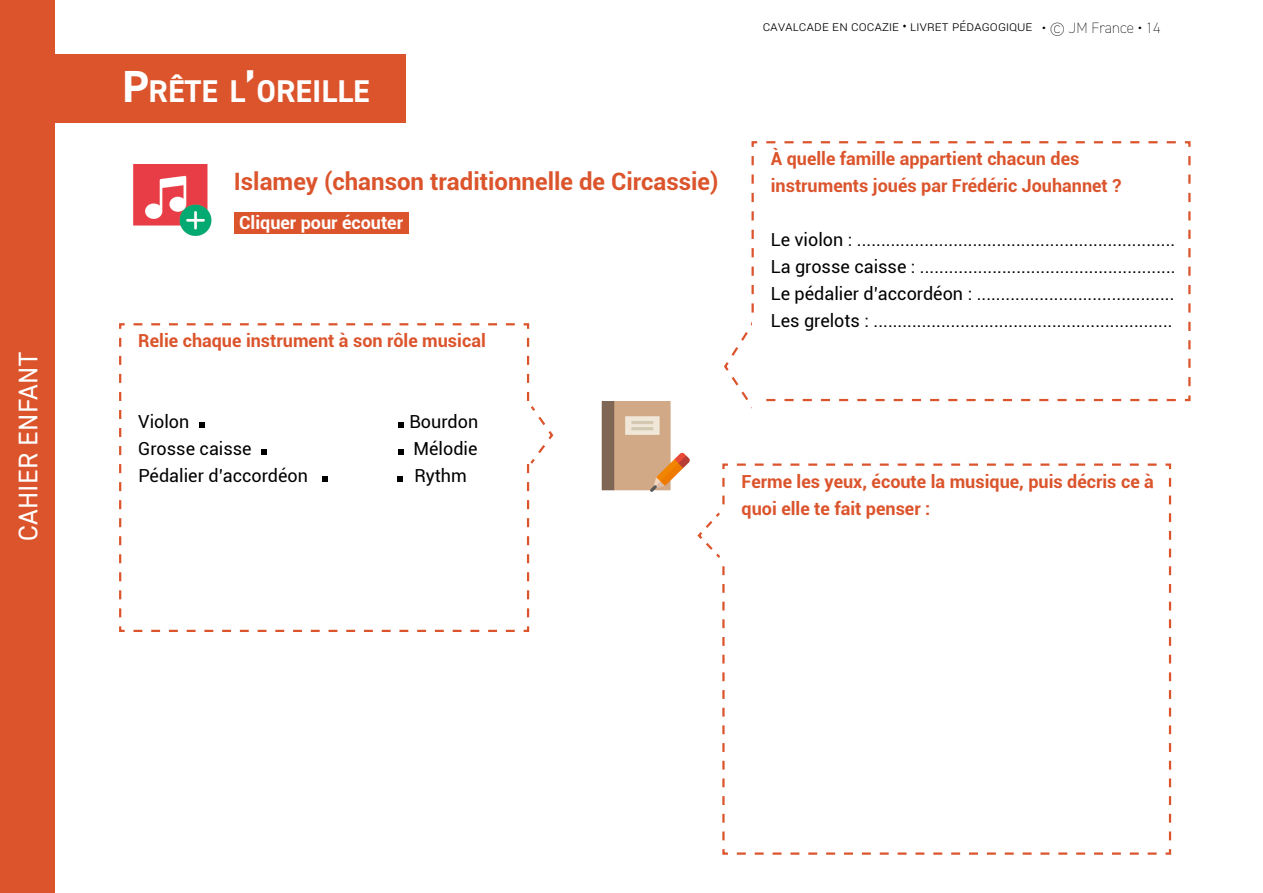
<style>
.page{position:relative;width:1263px;height:893px;background:#fff}
.page>*{position:absolute;margin:0;border:0;box-sizing:border-box;transform-origin:0 0}
.t1{font:60px "Roboto";color:#000}
.t2{font:700 31.5px "DIN2014";color:#fff}
.t3{font:27px "DIN2014";letter-spacing:.01em;color:#fff}
.t4{font:700 24px "Roboto";color:#db542c}
.t5{font:18px/27px "Roboto";color:#000;text-align:justify}
.t6{font:700 18px/27px "Roboto";color:#db542c}
.t7{font:700 18px "Roboto";color:#fff}
.t8{font:200 15px "DIN2014";color:#000}
.t9{font:300 13.5px "Roboto";color:#000}
.s1{font-size:45px}
.s2{font-weight:400}
</style>
<div class="page">
<div style="left:0;top:0;width:54px;height:893px;background:#db542c"></div>
<div style="left:54px;top:54px;width:351px;height:68px;background:#db542c"></div>
<img style="left:601px;top:401px;width:89px;height:91px">
<img style="left:133px;top:164px;width:79px;height:72px">
<div style="left:235px;top:212px;width:174px;height:22px;background:#db542c"></div>
<svg style="left:119px;top:323px;width:411px;height:309px"></svg>
<svg style="left:527px;top:333px;width:27px;height:284px"></svg>
<div style="left:526px;top:409px;width:5px;height:48px;background:#fff"></div>
<svg style="left:751px;top:141px;width:440px;height:261px"></svg>
<svg style="left:724px;top:156px;width:34px;height:253px"></svg>
<div style="left:752px;top:320px;width:9px;height:93px;background:#fff"></div>
<svg style="left:722px;top:463px;width:450px;height:392px"></svg>
<svg style="left:697px;top:478px;width:28px;height:367px"></svg>
<div style="left:720px;top:512px;width:5px;height:47px;background:#fff"></div>
<h3 class="t3" style="left:11px;top:541px;width:190px;rotate:-90deg">CAHIER ENFANT</h3>
<h2 class="t2" style="left:122px;top:70px;width:249px"><span class="s1">P</span>RÊTE L<span class="s1">’</span>OREILLE</h2>
<h3 class="t4" style="left:234px;top:165px;width:486px">Islamey (chanson traditionnelle de Circassie)</h3>
<p class="t7" style="left:239px;top:210px;width:165px">Cliquer pour écouter</p>
<p class="t6" style="left:138px;top:327px;width:349px">Relie chaque instrument à son rôle musical</p>
<p class="t9" style="left:763px;top:17px;width:270px">Cavalcade en cocazie • Livret pédagogiqUE</p>
<p class="t8" style="left:853px;top:19px;width:309px"><span class="s2">Titre spect •</span> Livret découverte • © JM France • 14</p>
<p class="t6" style="left:771px;top:145px;width:352px">À quelle famille appartient chacun des instruments joués par Frédéric Jouhannet ?</p>
<p class="t5" style="left:771px;top:226px;width:406px">Le violon : ..................................................................<br>La grosse caisse : .....................................................<br>Le pédalier d’accordéon : .........................................<br>Les grelots : ..............................................................</p>
<p class="t5" style="left:138px;top:408px;width:53px">Violon</p>
<h1 class="t1" style="left:194px;top:365px;width:18px">.</h1>
<h1 class="t1" style="left:393px;top:365px;width:18px">.</h1>
<p class="t5" style="left:409px;top:408px;width:70px">Bourdon</p>
<p class="t5" style="left:138px;top:435px;width:115px">Grosse caisse</p>
<h1 class="t1" style="left:256px;top:392px;width:18px">.</h1>
<h1 class="t1" style="left:393px;top:392px;width:18px">.</h1>
<p class="t5" style="left:414px;top:435px;width:65px">Mélodie</p>
<p class="t5" style="left:138px;top:462px;width:171px">Pédalier d’accordéon</p>
<h1 class="t1" style="left:317px;top:419px;width:18px">.</h1>
<h1 class="t1" style="left:392px;top:419px;width:18px">.</h1>
<p class="t5" style="left:414px;top:462px;width:54px">Rythm</p>
<p class="t6" style="left:742px;top:467px;width:414px">Ferme les yeux, écoute la musique, puis décris ce à quoi elle te fait penser :</p>
</div>
